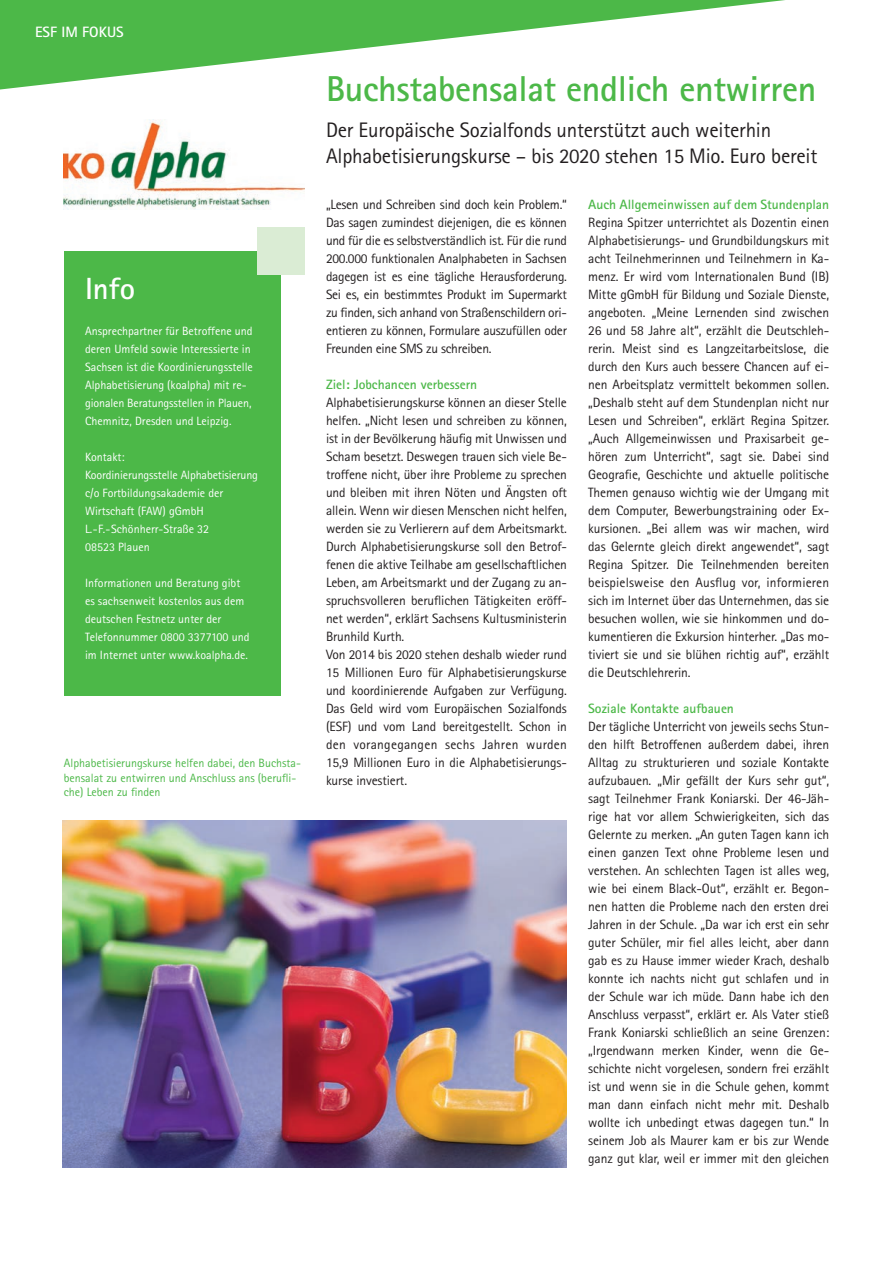
<style>
.page{position:relative;width:893px;height:1263px;background:#fff}
.page>*{position:absolute;margin:0;border:0;box-sizing:border-box;transform-origin:0 0}
.t1{font:700 36px "Rotis Sans Serif";letter-spacing:-.01em;color:#4cb848}
.t2{font:700 30.6px "Rotis Sans Serif";color:#fff}
.t3{font:21px/25.2px "Rotis Sans Serif";letter-spacing:-.01em;color:#231f20}
.t4{font:700 15px "Rotis Sans Serif";color:#fff}
.t5{font:13.5px/18px "Rotis Sans Serif";letter-spacing:-.01em;color:#231f20;text-align:justify}
.t6{font:700 13.5px "Rotis Sans Serif";color:#4cb848}
.t7{font:12px/18px "Rotis Sans Serif";color:#fff}
.t8{font:12px/14.4px "Rotis Sans Serif";color:#4cb848}
</style>
<div class="page">
<svg style="left:0;top:0;width:785px;height:90px"></svg>
<img style="left:63px;top:821px;width:504px;height:346px">
<div style="left:64px;top:251px;width:217px;height:444px;background:#4cb848"></div>
<div style="left:257px;top:227px;width:48px;height:48px;background:#daecd4"></div>
<img style="left:64px;top:119px;width:241px;height:91px">
<p class="t4" style="left:35px;top:23px;width:90px">ESF IM FOKUS</p>
<h2 class="t2" style="left:85px;top:270px;width:51px">Info</h2>
<p class="t7" style="left:85px;top:322px;width:169px">Ansprechpartner für Betroffene und deren Umfeld sowie Interessierte in Sachsen ist die Koordinierungsstelle Alphabetisierung (koalpha) mit re&shy;gionalen Beratungsstellen in Plauen, Chemnitz, Dresden und Leipzig.</p>
<p class="t7" style="left:85px;top:448px;width:174px">Kontakt:<br>Koordinierungsstelle Alphabetisierung c/o Fortbildungsakademie der<br>Wirtschaft (FAW) gGmbH<br>L. - F. - Schönherr-Straße 32<br>08523 Plauen</p>
<p class="t7" style="left:85px;top:574px;width:166px">Informationen und Beratung gibt es sachsenweit kostenlos aus dem deutschen Festnetz unter der<br>Telefonnummer 0800 3377100 und im Internet unter www.koalpha.de.</p>
<p class="t8" style="left:64px;top:756px;width:239px">Alphabetisierungskurse helfen dabei, den Buchsta&shy;bensalat zu entwirren und Anschluss ans (berufli&shy;che) Leben zu finden</p>
<h1 class="t1" style="left:326px;top:66px;width:492px">Buchstabensalat endlich entwirren</h1>
<h3 class="t3" style="left:326px;top:118px;width:493px">Der Europäische Sozialfonds unterstützt auch weiterhin<br>Alphabetisierungskurse – bis 2020 stehen 15 Mio. Euro bereit</h3>
<p class="t6" style="left:588px;top:196px;width:242px">Auch Allgemeinwissen auf dem Stundenplan</p>
<p class="t5" style="left:588px;top:214px;width:242px">Regina Spitzer unterrichtet als Dozentin einen Alphabetisierungs- und Grundbildungskurs mit acht Teilnehmerinnen und Teilnehmern in Ka&shy;menz. Er wird vom Internationalen Bund (IB)<br>Mitte gGmbH für Bildung und Soziale Dienste, angeboten. „Meine Lernenden sind zwischen 26 und 58 Jahre alt“, erzählt die Deutschleh&shy;rerin. Meist sind es Langzeitarbeitslose, die durch den Kurs auch bessere Chancen auf ei&shy;nen Arbeitsplatz vermittelt bekommen sollen. „Deshalb steht auf dem Stundenplan nicht nur Lesen und Schreiben“, erklärt Regina Spitzer. „Auch Allgemeinwissen und Praxisarbeit ge&shy;hören zum Unterricht“, sagt sie. Dabei sind Geografie, Geschichte und aktuelle politische Themen genauso wichtig wie der Umgang mit dem Computer, Bewerbungstraining oder Ex&shy;kursionen. „Bei allem was wir machen, wird das Gelernte gleich direkt angewendet“, sagt Regina Spitzer. Die Teilnehmenden bereiten beispielsweise den Ausflug vor, informieren sich im Internet über das Unternehmen, das sie besuchen wollen, wie sie hinkommen und do&shy;kumentieren die Exkursion hinterher. „Das mo&shy;tiviert sie und sie blühen richtig auf“, erzählt die Deutschlehrerin.</p>
<p class="t6" style="left:588px;top:700px;width:147px">Soziale Kontakte aufbauen</p>
<p class="t5" style="left:588px;top:718px;width:242px">Der tägliche Unterricht von jeweils sechs Stun&shy;den hilft Betroffenen außerdem dabei, ihren Alltag zu strukturieren und soziale Kontakte aufzubauen. „Mir gefällt der Kurs sehr gut“, sagt Teilnehmer Frank Koniarski. Der 46-Jäh&shy;rige hat vor allem Schwierigkeiten, sich das Gelernte zu merken. „An guten Tagen kann ich einen ganzen Text ohne Probleme lesen und verstehen. An schlechten Tagen ist alles weg, wie bei einem Black-Out“, erzählt er. Begon&shy;nen hatten die Probleme nach den ersten drei Jahren in der Schule. „Da war ich erst ein sehr guter Schüler, mir fiel alles leicht, aber dann gab es zu Hause immer wieder Krach, deshalb konnte ich nachts nicht gut schlafen und in der Schule war ich müde. Dann habe ich den Anschluss verpasst“, erklärt er. Als Vater stieß Frank Koniarski schließlich an seine Grenzen: „Irgendwann merken Kinder, wenn die Ge&shy;schichte nicht vorgelesen, sondern frei erzählt ist und wenn sie in die Schule gehen, kommt man dann einfach nicht mehr mit. Deshalb wollte ich unbedingt etwas dagegen tun.“ In seinem Job als Maurer kam er bis zur Wende ganz gut klar, weil er immer mit den gleichen</p>
<p class="t5" style="left:326px;top:196px;width:242px">„Lesen und Schreiben sind doch kein Problem.“ Das sagen zumindest diejenigen, die es können und für die es selbstverständlich ist. Für die rund 200.000 funktionalen Analphabeten in Sachsen dagegen ist es eine tägliche Herausforderung.<br>Sei es, ein bestimmtes Produkt im Supermarkt zu finden, sich anhand von Straßenschildern ori&shy;entieren zu können, Formulare auszufüllen oder Freunden eine SMS zu schreiben.</p>
<p class="t6" style="left:326px;top:376px;width:153px">Ziel: Jobchancen verbessern</p>
<p class="t5" style="left:326px;top:394px;width:242px;text-align:left">Alphabetisierungskurse können an dieser Stelle helfen. „Nicht lesen und schreiben zu können, ist in der Bevölkerung häufig mit Unwissen und Scham besetzt. Deswegen trauen sich viele Be&shy;troffene nicht, über ihre Probleme zu sprechen und bleiben mit ihren Nöten und Ängsten oft allein. Wenn wir diesen Menschen nicht helfen, werden sie zu Verlierern auf dem Arbeitsmarkt.<br>Durch Alphabetisierungskurse soll den Betrof&shy;fenen die aktive Teilhabe am gesellschaftlichen Leben, am Arbeitsmarkt und der Zugang zu an&shy;spruchsvolleren beruflichen Tätigkeiten eröff&shy;net werden“, erklärt Sachsens Kultusministerin Brunhild Kurth.<br>Von 2014 bis 2020 stehen deshalb wieder rund 15 Millionen Euro für Alphabetisierungskurse und koordinierende Aufgaben zur Verfügung.<br>Das Geld wird vom Europäischen Sozialfonds (ESF) und vom Land bereitgestellt. Schon in den vorangegangen sechs Jahren wurden 15,9 Millionen Euro in die Alphabetisierungs&shy;kurse investiert.</p>
</div>
